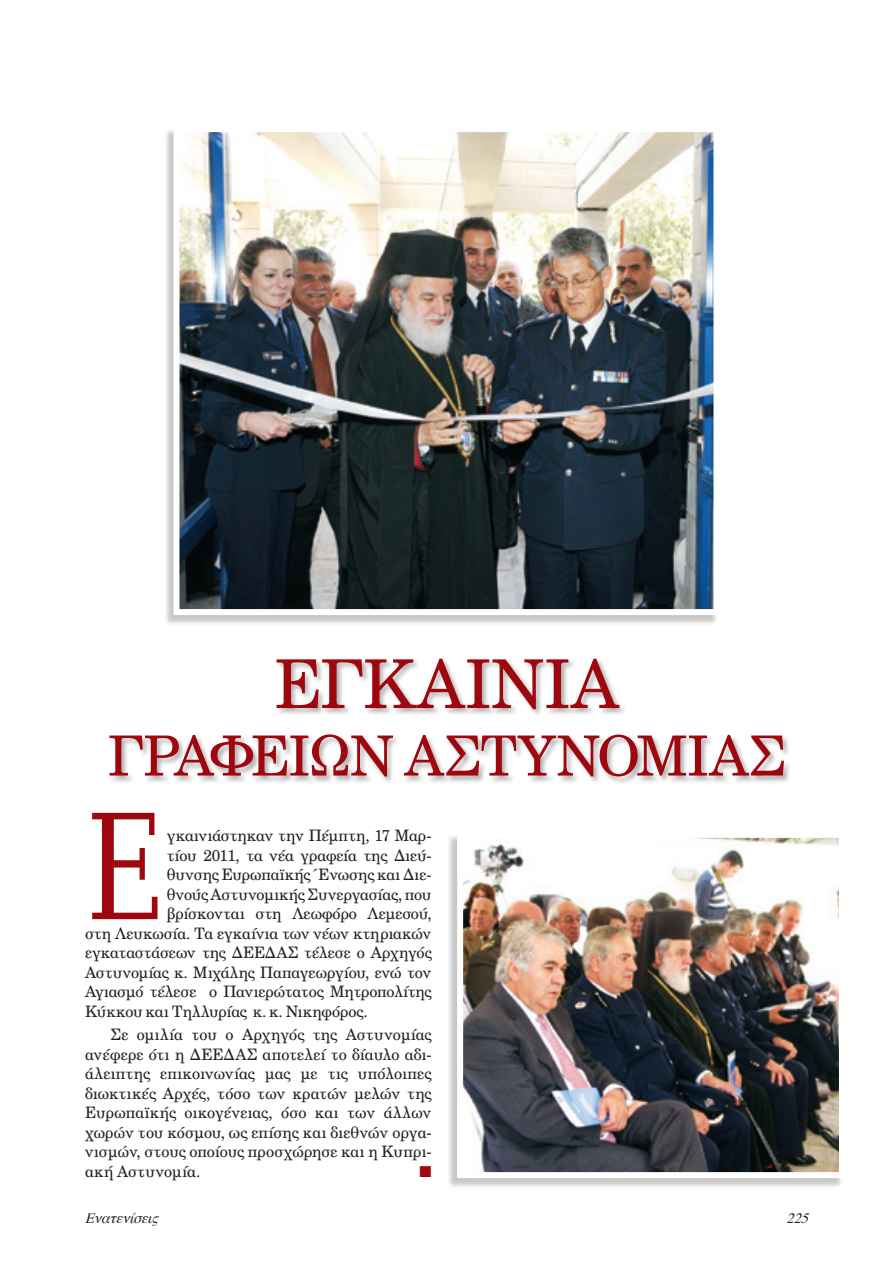
<style>
.page{position:relative;width:893px;height:1263px;background:#fff}
.page>*{position:absolute;margin:0;border:0;box-sizing:border-box;transform-origin:0 0}
.t1{font:158.4px "PF Diplomat";color:#9d070d;scale:.83 1}
.t2{font:67.5px "UB Century";color:#9d070d}
.t3{font:55.5px "UB Century";letter-spacing:.005em;color:#9d070d}
.t4{font:15.75px/19.5px "UB Century";letter-spacing:-.01em;color:#231f20;text-align:justify}
.t5{font:15.75px "Zapf Dingbats ITC";color:#9d070d}
.t6{font:italic 14.25px "Times";color:#231f20}
</style>
<div class="page">
<div style="left:108px;top:657px;width:778px;height:179px;background:#231f20;opacity:.35"></div>
<div style="left:163px;top:127px;width:561px;height:504px;background:#231f20;opacity:.25"></div>
<img style="left:180px;top:133px;width:532px;height:475px">
<div style="left:173px;top:126px;width:546px;height:489px;border:6px solid #fff"></div>
<div style="left:446px;top:833px;width:403px;height:361px;background:#231f20;opacity:.25"></div>
<img style="left:464px;top:839px;width:374px;height:332px">
<div style="left:457px;top:832px;width:388px;height:346px;border:6px solid #fff"></div>
<h2 class="t2" style="left:274px;top:642px;width:260px">Εγκαίνια</h2>
<h3 class="t3" style="left:108px;top:722px;width:641px">Γραφείων Αστυνομίας</h3>
<h1 class="t1" style="left:85px;top:784px;width:97px">Ε</h1>
<p class="t4" style="left:167px;top:826px;width:266px">γκαινιάστηκαν την Πέμπτη, 17 Μαρ-</p>
<p class="t4" style="left:167px;top:845px;width:266px">τίου 2011, τα νέα γραφεία της Διεύ-</p>
<p class="t4" style="left:167px;top:865px;width:266px">θυνσης Ευρωπαϊκής Ένωσης και Διε-</p>
<p class="t4" style="left:167px;top:884px;width:266px">θνούς Αστυνομικής Συνεργασίας, που</p>
<p class="t4" style="left:167px;top:904px;width:266px">βρίσκονται στη Λεωφόρο Λεμεσού,</p>
<p class="t4" style="left:85px;top:923px;width:348px">στη Λευκωσία. Τα εγκαίνια των νέων κτηριακών</p>
<p class="t4" style="left:85px;top:943px;width:348px">εγκαταστάσεων της ΔΕΕΔΑΣ τέλεσε ο Αρχηγός</p>
<p class="t4" style="left:85px;top:962px;width:348px">Αστυνομίας κ. Μιχάλης Παπαγεωργίου, ενώ τον</p>
<p class="t4" style="left:85px;top:981px;width:348px">Αγιασμό τέλεσε ο Πανιερώτατος Μητροπολίτης</p>
<p class="t4" style="left:85px;top:1001px;width:284px">Κύκκου και Τηλλυρίας κ. κ. Νικηφόρος.</p>
<p class="t4" style="left:85px;top:1025px;width:348px;text-indent:26px">Σε ομιλία του ο Αρχηγός της Αστυνομίας ανέφερε ότι η ΔΕΕΔΑΣ αποτελεί το δίαυλο αδι&shy;άλειπτης επικοινωνίας μας με τις υπόλοιπες διωκτικές Αρχές, τόσο των κρατών μελών της Ευρωπαϊκής οικογένειας, όσο και των άλλων χωρών του κόσμου, ως επίσης και διεθνών οργα&shy;νισμών, στους οποίους προσχώρησε και η Κυπρι&shy;ακή Αστυνομία.</p>
<p class="t5" style="left:420px;top:1164px;width:13px">■</p>
<p class="t6" style="left:85px;top:1204px;width:81px">Eνατενίσεις</p>
<p class="t6" style="left:786px;top:1204px;width:29px">225</p>
</div>
